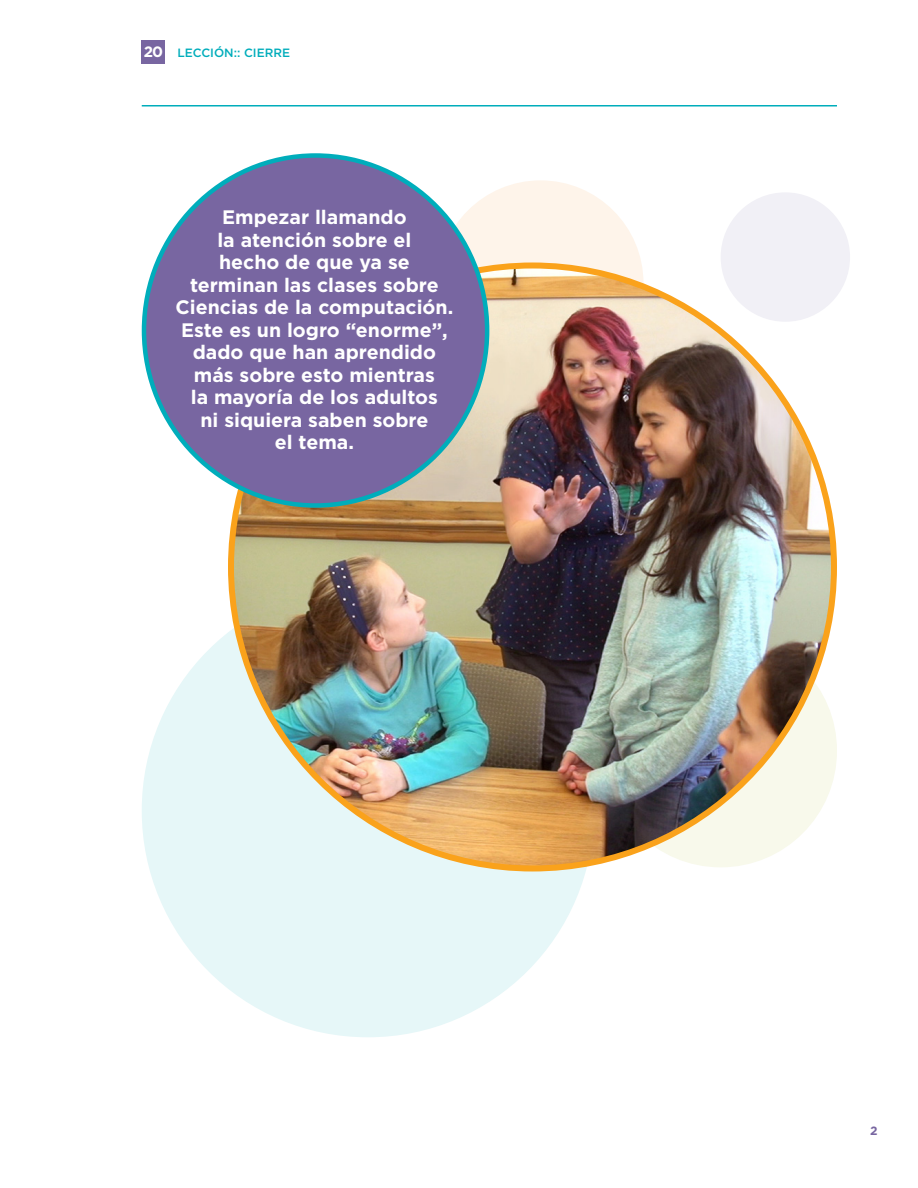
<style>
.page{position:relative;width:918px;height:1188px;background:#fff}
.page>*{position:absolute;margin:0;border:0;box-sizing:border-box;transform-origin:0 0}
.body_text{font:700 19.5px/22.5px "Gotham";color:#fff;text-align:center}
.t1{font:700 15px "Gotham";color:#fff}
.t2{font:500 12px "Gotham";color:#00adbb}
.t3{font:700 12px "Gotham";color:#7866a1}
</style>
<div class="page">
<div style="left:142px;top:40px;width:23px;height:24px;background:#7866a1"></div>
<hr style="left:142px;top:105px;width:695px;height:1px;background:#00adbb">
<div style="left:438px;top:180px;width:206px;height:206px;background:#fef4ea;border-radius:50%"></div>
<div style="left:721px;top:192px;width:129px;height:130px;background:#f1f0f6;border-radius:50%"></div>
<div style="left:604px;top:634px;width:233px;height:233px;background:#f8f9eb;border-radius:50%"></div>
<div style="left:142px;top:584px;width:452px;height:453px;background:#e6f7f8;border-radius:50%"></div>
<img style="left:231px;top:266px;width:603px;height:602px;border-radius:302px">
<div style="left:144px;top:156px;width:343px;height:350px;background:#7866a1;border-radius:50%"></div>
<p class="t1" style="left:144px;top:43px;width:21px">20</p>
<p class="t2" style="left:177px;top:46px;width:114px">LECCIÓN:: CIERRE</p>
<p class="body_text" style="left:176px;top:206px;width:279px">Empezar llamando<br>la atención sobre el<br>hecho de que ya se terminan las clases sobre<br>Ciencias de la computación.<br>Este es un logro “enorme”, dado que han aprendido más sobre esto mientras<br>la mayoría de los adultos<br>ni siquiera saben sobre<br>el tema.</p>
<p class="t3" style="left:870px;top:1124px;width:9px">2</p>
</div>
